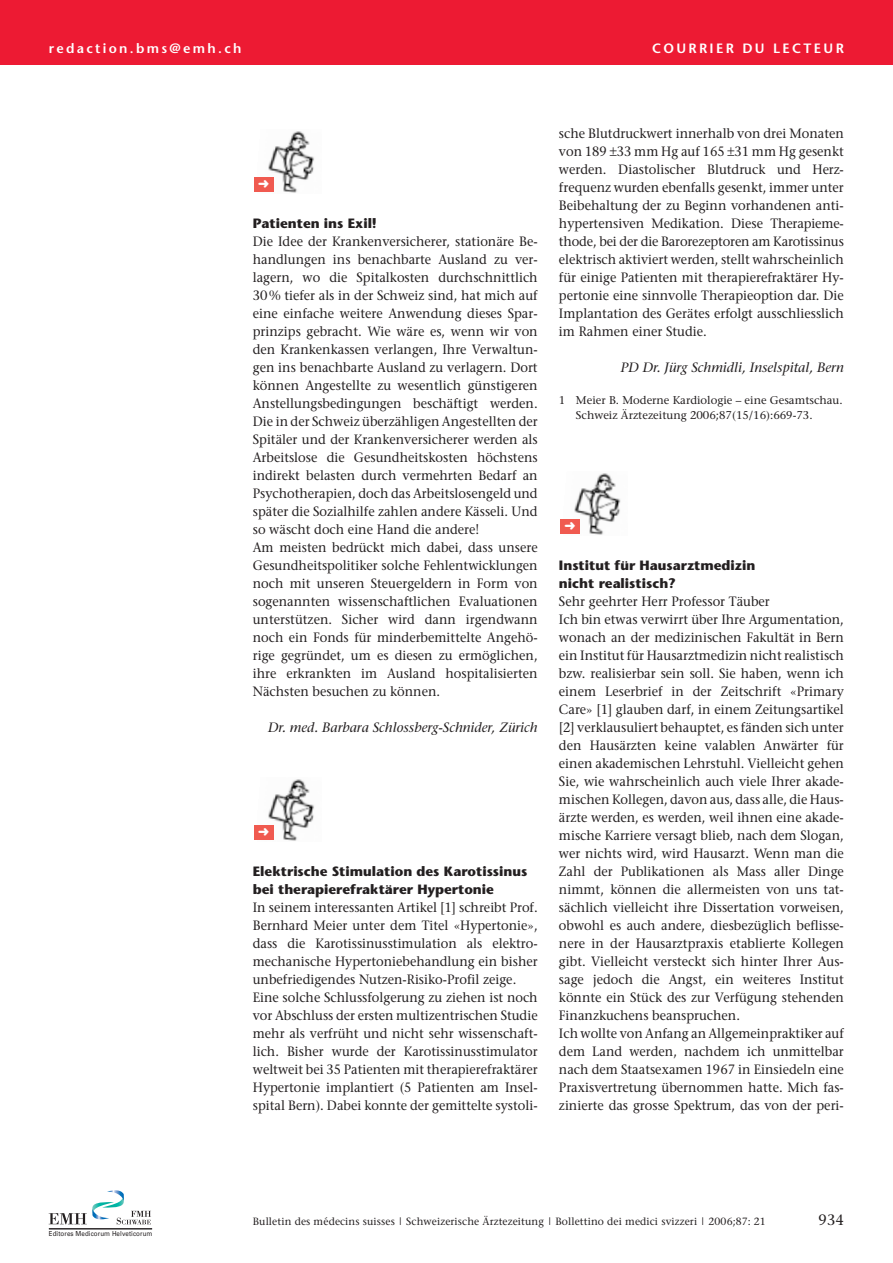
<style>
.page{position:relative;width:893px;height:1263px;background:#fff}
.page>*{position:absolute;margin:0;border:0;box-sizing:border-box;transform-origin:0 0}
.t1{font:15px "Stone Serif";color:#231f20}
.t2{font:13.5px/18px "Stone Serif";color:#231f20;scale:.95 1}
.t3{font:700 13.5px/18px "Stone Sans";color:#231f20}
.t4{font:italic 13.5px "Stone Serif";color:#231f20}
.t5{font:600 13.5px "Stone Sans";letter-spacing:.17em;color:#fff}
.t6{font:11.25px/14.2px "Stone Serif";color:#231f20}
.t7{font:10.5px "Stone Serif";letter-spacing:.01em;color:#231f20}
.t8{font:6.9px "Univers";letter-spacing:.015em;color:#231f20;scale:.9 1}
</style>
<div class="page">
<img style="left:268px;top:779px;width:46px;height:62px">
<div style="left:254px;top:825px;width:19px;height:15px;background:#f05a50"></div>
<img style="left:268px;top:131px;width:46px;height:62px">
<div style="left:254px;top:177px;width:19px;height:15px;background:#f05a50"></div>
<img style="left:574px;top:473px;width:47px;height:62px">
<div style="left:560px;top:519px;width:20px;height:15px;background:#f05a50"></div>
<svg style="left:49px;top:1190px;width:102px;height:34px"></svg>
<hr style="left:49px;top:1228px;width:103px;height:1px;background:#231f20">
<div style="left:0;top:0;width:893px;height:64px;background:#ed1a33"></div>
<p class="t5" style="left:49px;top:42px;width:194px">redaction.bms@emh.ch</p>
<p class="t5" style="left:652px;top:42px;width:193px">COURRIER DU LECTEUR</p>
<p class="t3" style="left:253px;top:216px;width:126px">Patienten ins Exil!</p>
<p class="t2" style="left:253px;top:234px;width:301px">Die Idee der Krankenversicherer, stationäre Be&shy;handlungen ins benachbarte Ausland zu ver&shy;lagern, wo die Spitalkosten durchschnittlich 30% tiefer als in der Schweiz sind, hat mich auf eine einfache weitere Anwendung dieses Spar&shy;prinzips gebracht. Wie wäre es, wenn wir von den Krankenkassen verlangen, Ihre Verwaltun&shy;gen ins benachbarte Ausland zu verlagern. Dort können Angestellte zu wesentlich günstigeren Anstellungsbedingungen beschäftigt werden.<br>Die in der Schweiz überzähligen Angestellten der Spitäler und der Krankenversicherer werden als Arbeitslose die Gesundheitskosten höchstens indirekt belasten durch vermehrten Bedarf an Psychotherapien, doch das Arbeitslosengeld und später die Sozialhilfe zahlen andere Kässeli. Und so wäscht doch eine Hand die andere!<br>Am meisten bedrückt mich dabei, dass unsere Gesundheitspolitiker solche Fehlentwicklungen noch mit unseren Steuergeldern in Form von sogenannten wissenschaftlichen Evaluationen unterstützen. Sicher wird dann irgendwann noch ein Fonds für minderbemittelte Angehö&shy;rige gegründet, um es diesen zu ermöglichen, ihre erkrankten im Ausland hospitalisierten Nächsten besuchen zu können.</p>
<p class="t4" style="left:268px;top:722px;width:271px">Dr. med. Barbara Schlossberg-Schnider, Zürich</p>
<p class="t3" style="left:253px;top:864px;width:276px">Elektrische Stimulation des Karotissinus bei therapierefraktärer Hypertonie</p>
<p class="t2" style="left:253px;top:900px;width:301px">In seinem interessanten Artikel [1] schreibt Prof.<br>Bernhard Meier unter dem Titel «Hypertonie», dass die Karotissinusstimulation als elektro&shy;mechanische Hypertoniebehandlung ein bisher unbefriedigendes Nutzen-Risiko-Profil zeige.<br>Eine solche Schlussfolgerung zu ziehen ist noch vor Abschluss der ersten multizentrischen Studie mehr als verfrüht und nicht sehr wissenschaft&shy;lich. Bisher wurde der Karotissinusstimulator weltweit bei 35 Patienten mit therapierefraktärer Hypertonie implantiert (5 Patienten am Insel&shy;spital Bern). Dabei konnte der gemittelte systoli-</p>
<p class="t2" style="left:559px;top:126px;width:301px;text-align:justify">sche Blutdruckwert innerhalb von drei Monaten von 189 33 mm Hg auf 165 31 mm Hg gesenkt werden. Diastolischer Blutdruck und Herz&shy;frequenz wurden ebenfalls gesenkt, immer unter Beibehaltung der zu Beginn vorhandenen anti&shy;hypertensiven Medikation. Diese Therapieme&shy;thode, bei der die Barorezeptoren am Karotissinus elektrisch aktiviert werden, stellt wahrscheinlich für einige Patienten mit therapierefraktärer Hy&shy;pertonie eine sinnvolle Therapieoption dar. Die Implantation des Gerätes erfolgt ausschliesslich im Rahmen einer Studie.</p>
<p class="t4" style="left:621px;top:362px;width:225px">PD Dr. Jürg Schmidli, Inselspital, Bern</p>
<p class="t6" style="left:576px;top:394px;width:268px;text-indent:-17px">1 Meier B. Moderne Kardiologie – eine Gesamtschau.<br>Schweiz Ärztezeitung 2006;87(15/16):669-73.</p>
<p class="t3" style="left:559px;top:558px;width:198px">Institut für Hausarztmedizin nicht realistisch?</p>
<p class="t2" style="left:559px;top:594px;width:301px">Sehr geehrter Herr Professor Täuber<br>Ich bin etwas verwirrt über Ihre Argumentation, wonach an der medizinischen Fakultät in Bern ein Institut für Hausarztmedizin nicht realistisch bzw. realisierbar sein soll. Sie haben, wenn ich einem Leserbrief in der Zeitschrift «Primary Care» [1] glauben darf, in einem Zeitungsartikel [2] verklausuliert behauptet, es fänden sich unter den Hausärzten keine valablen Anwärter für einen akademischen Lehrstuhl. Vielleicht gehen Sie, wie wahrscheinlich auch viele Ihrer akade&shy;mischen Kollegen, davon aus, dass alle, die Haus&shy;ärzte werden, es werden, weil ihnen eine akade&shy;mische Karriere versagt blieb, nach dem Slogan, wer nichts wird, wird Hausarzt. Wenn man die Zahl der Publikationen als Mass aller Dinge nimmt, können die allermeisten von uns tat&shy;sächlich vielleicht ihre Dissertation vorweisen, obwohl es auch andere, diesbezüglich beflisse&shy;nere in der Hausarztpraxis etablierte Kollegen gibt. Vielleicht versteckt sich hinter Ihrer Aus&shy;sage jedoch die Angst, ein weiteres Institut könnte ein Stück des zur Verfügung stehenden Finanzkuchens beanspruchen.<br>Ich wollte von Anfang an Allgemeinpraktiker auf dem Land werden, nachdem ich unmittelbar nach dem Staatsexamen 1967 in Einsiedeln eine Praxisvertretung übernommen hatte. Mich fas&shy;zinierte das grosse Spektrum, das von der peri-</p>
<p class="t8" style="left:49px;top:1229px;width:117px">Editores Medicorum Helveticorum</p>
<p class="t7" style="left:253px;top:1217px;width:515px">Bulletin des médecins suisses | Schweizerische Ärztezeitung | Bollettino dei medici svizzeri | 2006;87: 21</p>
<p class="t1" style="left:818px;top:1213px;width:27px">934</p>
</div>
